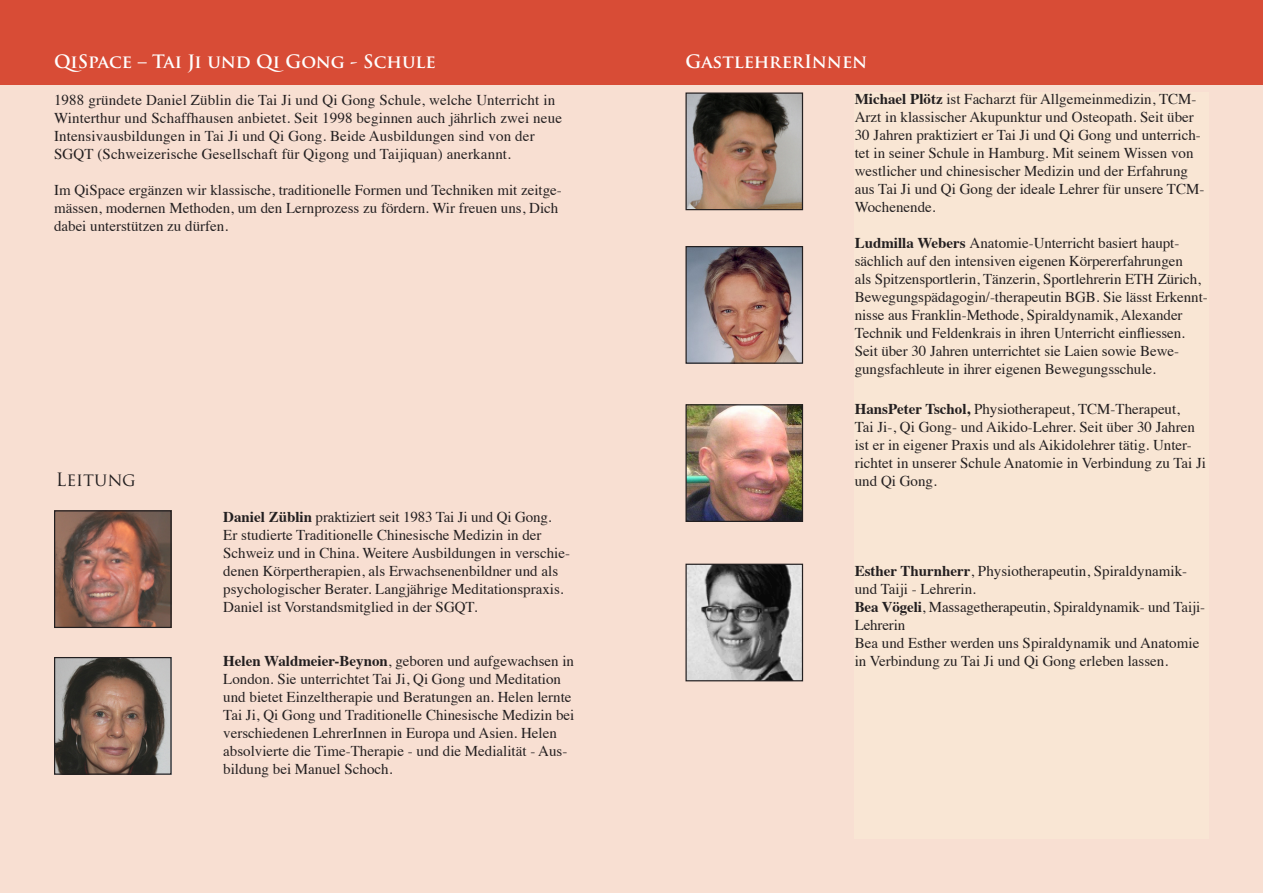
<style>
.page{position:relative;width:1263px;height:893px;background:#fff}
.page>*{position:absolute;margin:0;border:0;box-sizing:border-box;transform-origin:0 0}
.t1{font:700 18px "Trajan Pro";color:#fff}
.t2{font:18px "Trajan Pro";color:#231f20}
.t3{font:15px/18px "Times";color:#231f20}
.s1{font-weight:700}
</style>
<div class="page">
<div style="left:631px;top:0;width:632px;height:85px;background:#d84c36"></div>
<div style="left:0;top:0;width:631px;height:85px;background:#d84c36"></div>
<div style="left:0;top:85px;width:631px;height:808px;background:#f8dfd2"></div>
<img style="left:56px;top:659px;width:114px;height:114px">
<div style="left:54px;top:657px;width:118px;height:118px;border:1px solid #231f20"></div>
<img style="left:56px;top:512px;width:114px;height:114px">
<div style="left:54px;top:510px;width:118px;height:118px;border:1px solid #231f20"></div>
<div style="left:631px;top:85px;width:632px;height:808px;background:#f8dfd2"></div>
<img style="left:687px;top:248px;width:114px;height:114px">
<div style="left:685px;top:246px;width:118px;height:118px;border:1px solid #231f20"></div>
<div style="left:855px;top:93px;width:354px;height:746px;background:#f9e6d4"></div>
<img style="left:687px;top:94px;width:114px;height:114px">
<div style="left:685px;top:92px;width:118px;height:118px;border:1px solid #231f20"></div>
<img style="left:687px;top:406px;width:114px;height:114px">
<div style="left:685px;top:404px;width:118px;height:118px;border:1px solid #231f20"></div>
<img style="left:687px;top:566px;width:114px;height:113px">
<div style="left:685px;top:564px;width:118px;height:117px;border:1px solid #231f20"></div>
<p class="t1" style="left:54px;top:50px;width:383px">QiSpace – Tai Ji und Qi Gong - Schule</p>
<p class="t1" style="left:685px;top:50px;width:183px">GastlehrerInnen</p>
<p class="t3" style="left:54px;top:90px;width:509px">1988 gründete Daniel Züblin die Tai Ji und Qi Gong Schule, welche Unterricht in Winterthur und Schaffhausen anbietet. Seit 1998 beginnen auch jährlich zwei neue Intensivausbildungen in Tai Ji und Qi Gong. Beide Ausbildungen sind von der SGQT (Schweizerische Gesellschaft für Qigong und Taijiquan) anerkannt.</p>
<p class="t3" style="left:54px;top:180px;width:509px">Im QiSpace ergänzen wir klassische, traditionelle Formen und Techniken mit zeitge&shy;mässen, modernen Methoden, um den Lernprozess zu fördern. Wir freuen uns, Dich dabei unterstützen zu dürfen.</p>
<p class="t3" style="left:855px;top:89px;width:351px"><span class="s1">Michael Plötz</span> ist Facharzt für Allgemeinmedizin, TCM-Arzt in klassischer Akupunktur und Osteopath. Seit über 30 Jahren praktiziert er Tai Ji und Qi Gong und unterrich&shy;tet in seiner Schule in Hamburg. Mit seinem Wissen von westlicher und chinesischer Medizin und der Erfahrung aus Tai Ji und Qi Gong der ideale Lehrer für unsere TCM-Wochenende.</p>
<p class="t3" style="left:855px;top:233px;width:354px"><span class="s1">Ludmilla Webers</span> Anatomie-Unterricht basiert haupt&shy;sächlich auf den intensiven eigenen Körpererfahrungen<br>als Spitzensportlerin, Tänzerin, Sportlehrerin ETH Zürich, Bewegungspädagogin/-therapeutin BGB. Sie lässt Erkennt&shy;nisse aus Franklin-Methode, Spiraldynamik, Alexander Technik und Feldenkrais in ihren Unterricht einfliessen.<br>Seit über 30 Jahren unterrichtet sie Laien sowie Bewe&shy;gungsfachleute in ihrer eigenen Bewegungsschule.</p>
<p class="t3" style="left:855px;top:398px;width:327px"><span class="s1">HansPeter Tschol,</span> Physiotherapeut, TCM-Therapeut,</p>
<p class="t3" style="left:855px;top:416px;width:353px">Tai Ji-, Qi Gong- und Aikido-Lehrer. Seit über 30 Jahren ist er in eigener Praxis und als Aikidolehrer tätig. Unter&shy;richtet in unserer Schule Anatomie in Verbindung zu Tai Ji und Qi Gong.</p>
<p class="t2" style="left:56px;top:468px;width:82px">Leitung</p>
<p class="t3" style="left:223px;top:507px;width:348px"><span class="s1">Daniel Züblin</span> praktiziert seit 1983 Tai Ji und Qi Gong.<br>Er studierte Traditionelle Chinesische Medizin in der Schweiz und in China. Weitere Ausbildungen in verschie&shy;denen Körpertherapien, als Erwachsenenbildner und als psychologischer Berater. Langjährige Meditationspraxis.<br>Daniel ist Vorstandsmitglied in der SGQT.</p>
<p class="t3" style="left:223px;top:651px;width:353px"><span class="s1">Helen Waldmeier-Beynon</span>, geboren und aufgewachsen in London. Sie unterrichtet Tai Ji, Qi Gong und Meditation und bietet Einzeltherapie und Beratungen an. Helen lernte Tai Ji, Qi Gong und Traditionelle Chinesische Medizin bei verschiedenen LehrerInnen in Europa und Asien. Helen absolvierte die Time-Therapie - und die Medialität - Aus&shy;bildung bei Manuel Schoch.</p>
<p class="t3" style="left:855px;top:560px;width:334px"><span class="s1">Esther Thurnherr</span>, Physiotherapeutin, Spiraldynamik&shy;und Taiji - Lehrerin.</p>
<p class="t3" style="left:855px;top:596px;width:352px"><span class="s1">Bea Vögeli</span>, Massagetherapeutin, Spiraldynamik- und Taiji-</p>
<p class="t3" style="left:855px;top:614px;width:346px">Lehrerin<br>Bea und Esther werden uns Spiraldynamik und Anatomie in Verbindung zu Tai Ji und Qi Gong erleben lassen.</p>
</div>
